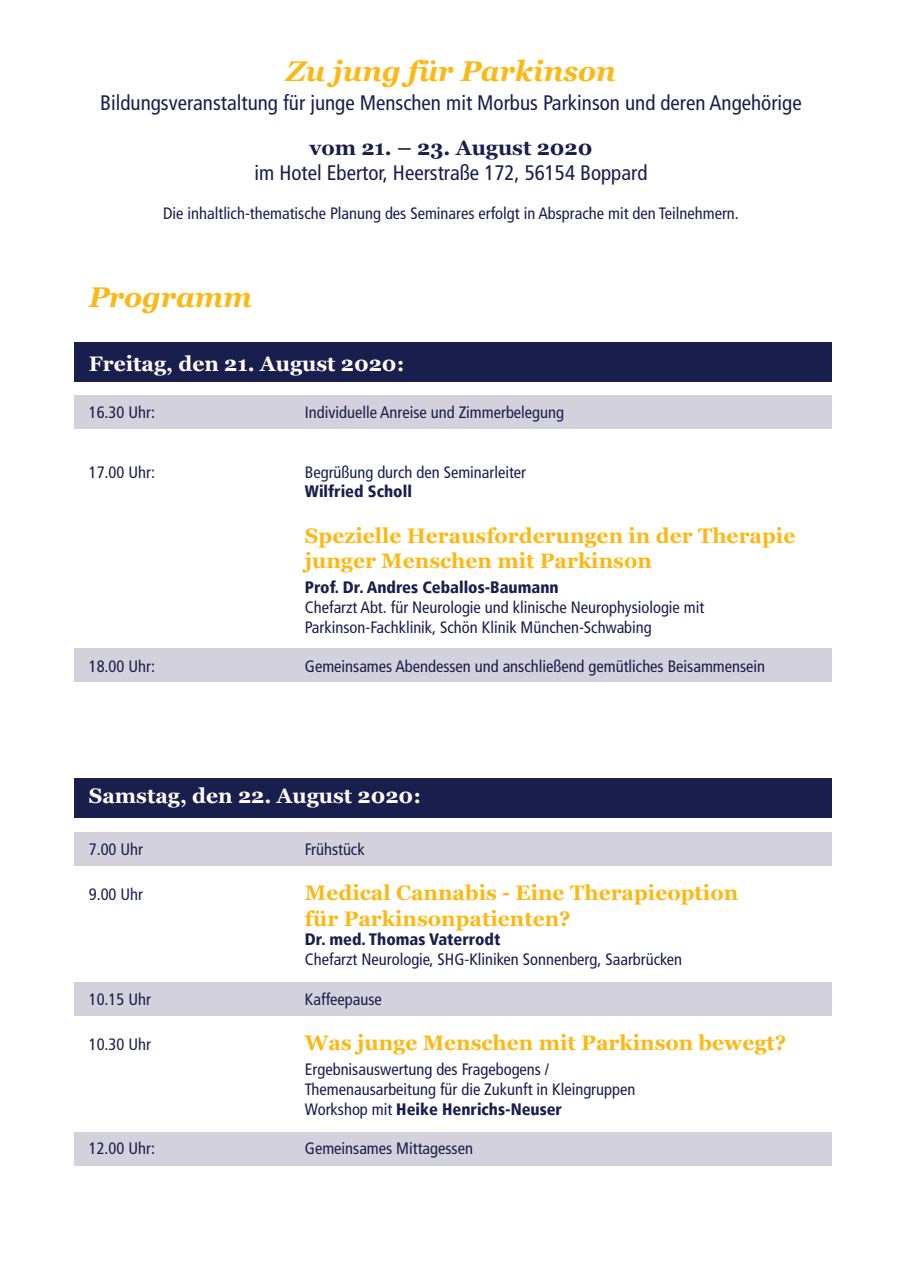
<style>
.page{position:relative;width:902px;height:1272px;background:#fff}
.page>*{position:absolute;margin:0;border:0;box-sizing:border-box;transform-origin:0 0}
.t1{font:italic 700 28.5px "Georgia";color:#fcb814}
.t2{font:700 21px/25.2px "Georgia";color:#fcb814}
.t3{font:condensed 21px "Frutiger LT";color:#191e4d}
.t4{font:700 21px "Georgia";color:#fff}
.t5{font:700 21px "Georgia";color:#191e4d}
.t6{font:condensed 16.5px "Frutiger LT";color:#191e4d}
.t7{font:900 condensed 16.5px "Frutiger LT";color:#191e4d}
.s1{font-weight:400}
</style>
<div class="page">
<div style="left:74px;top:395px;width:757px;height:33px;background:#d3d1db"></div>
<div style="left:74px;top:648px;width:757px;height:34px;background:#d3d1db"></div>
<div style="left:74px;top:342px;width:757px;height:40px;background:#191e4d"></div>
<div style="left:74px;top:1132px;width:757px;height:33px;background:#d3d1db"></div>
<div style="left:74px;top:778px;width:757px;height:40px;background:#191e4d"></div>
<div style="left:74px;top:982px;width:757px;height:34px;background:#d3d1db"></div>
<div style="left:74px;top:832px;width:757px;height:33px;background:#d3d1db"></div>
<p class="t1" style="left:286px;top:50px;width:331px">Zu jung für Parkinson</p>
<p class="t3" style="left:100px;top:90px;width:702px">Bildungsveranstaltung für junge Menschen mit Morbus Parkinson und deren Angehörige</p>
<p class="t5" style="left:309px;top:131px;width:284px">vom 21. – 23. August 2020</p>
<p class="t3" style="left:254px;top:160px;width:394px">im Hotel Ebertor, Heerstraße 172, 56154 Boppard</p>
<p class="t6" style="left:163px;top:204px;width:577px">Die inhaltlich-thematische Planung des Seminares erfolgt in Absprache mit den Teilnehmern.</p>
<p class="t1" style="left:89px;top:275px;width:165px">Programm</p>
<p class="t4" style="left:89px;top:348px;width:317px">Freitag, den 21. August 2020:</p>
<p class="t6" style="left:89px;top:403px;width:68px">16.30 Uhr:</p>
<p class="t6" style="left:305px;top:403px;width:261px">Individuelle Anreise und Zimmerbelegung</p>
<p class="t6" style="left:89px;top:462px;width:68px">17.00 Uhr:</p>
<p class="t6" style="left:305px;top:462px;width:223px">Begrüßung durch den Seminarleiter</p>
<p class="t7" style="left:305px;top:482px;width:108px">Wilfried Scholl</p>
<p class="t2" style="left:305px;top:521px;width:492px">Spezielle Herausforderungen in der Therapie junger Menschen mit Parkinson</p>
<p class="t7" style="left:305px;top:577px;width:255px">Prof. Dr. Andres Ceballos-Baumann</p>
<p class="t6" style="left:305px;top:597px;width:401px">Chefarzt Abt. für Neurologie und klinische Neurophysiologie mit</p>
<p class="t6" style="left:305px;top:617px;width:348px">Parkinson-Fachklinik, Schön Klinik München-Schwabing</p>
<p class="t6" style="left:89px;top:657px;width:68px">18.00 Uhr:</p>
<p class="t6" style="left:305px;top:657px;width:462px">Gemeinsames Abendessen und anschließend gemütliches Beisammensein</p>
<p class="t4" style="left:89px;top:780px;width:334px">Samstag, den 22. August 2020:</p>
<p class="t6" style="left:89px;top:839px;width:56px">7.00 Uhr</p>
<p class="t6" style="left:305px;top:839px;width:61px">Frühstück</p>
<p class="t6" style="left:89px;top:884px;width:56px">9.00 Uhr</p>
<p class="t2" style="left:305px;top:879px;width:435px">Medical Cannabis - Eine Therapieoption</p>
<p class="t2" style="left:305px;top:904px;width:267px">für Parkinsonpatienten?</p>
<p class="t7" style="left:305px;top:929px;width:197px">Dr. med. Thomas Vaterrodt</p>
<p class="t6" style="left:305px;top:949px;width:378px">Chefarzt Neurologie, SHG-Kliniken Sonnenberg, Saarbrücken</p>
<p class="t6" style="left:89px;top:989px;width:64px">10.15 Uhr</p>
<p class="t6" style="left:305px;top:989px;width:78px">Kaffeepause</p>
<p class="t6" style="left:89px;top:1034px;width:64px">10.30 Uhr</p>
<p class="t2" style="left:305px;top:1028px;width:483px">Was junge Menschen mit Parkinson bewegt?</p>
<p class="t6" style="left:305px;top:1059px;width:246px">Ergebnisauswertung des Fragebogens /</p>
<p class="t6" style="left:305px;top:1079px;width:332px">Themenausarbeitung für die Zukunft in Kleingruppen</p>
<p class="t7" style="left:305px;top:1098px;width:258px"><span class="s1">Workshop mit</span> Heike Henrichs-Neuser</p>
<p class="t6" style="left:89px;top:1138px;width:68px">12.00 Uhr:</p>
<p class="t6" style="left:305px;top:1138px;width:169px">Gemeinsames Mittagessen</p>
</div>
